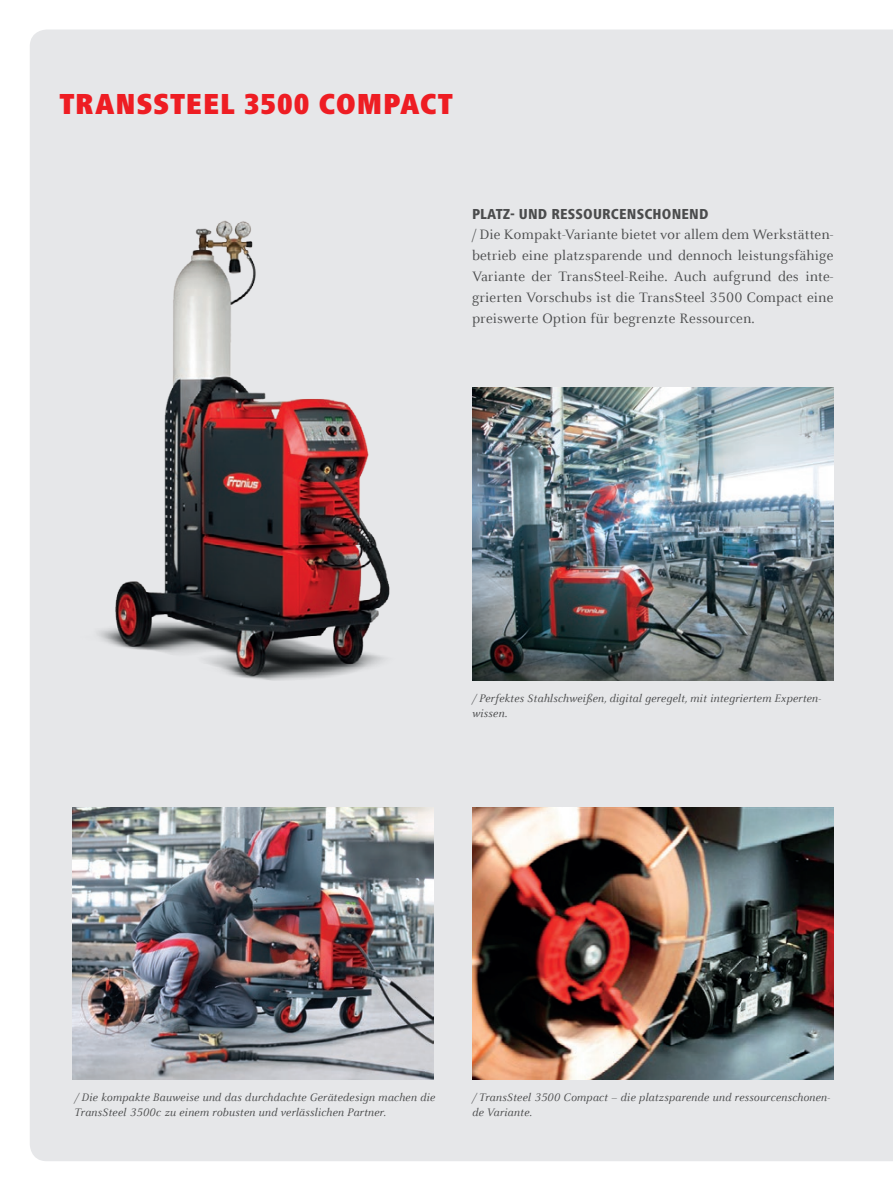
<style>
.page{position:relative;width:893px;height:1191px;background:#fff}
.page>*{position:absolute;margin:0;border:0;box-sizing:border-box;transform-origin:0 0}
.t1{font:900 condensed 30px "Frutiger Next LTW1 G";letter-spacing:.025em;color:#ee1d23}
.t2{font:15px/21px "Celeste Offc Pro";letter-spacing:.01em;color:#4b4c4d;text-align:justify}
.t3{font:800 condensed 15px "Frutiger Next LTW1 G";letter-spacing:.01em;color:#4b4c4d}
.t4{font:italic 12px/15px "Celeste Offc Pro";letter-spacing:.01em;color:#4b4c4d}
</style>
<div class="page">
<div style="left:30px;top:30px;width:863px;height:1131px;background:#e6e7e9"></div>
<img style="left:72px;top:807px;width:362px;height:272px">
<img style="left:472px;top:807px;width:361px;height:273px">
<img style="left:472px;top:387px;width:361px;height:294px">
<img style="left:72px;top:198px;width:362px;height:483px">
<h1 class="t1" style="left:60px;top:86px;width:395px">TRANSSTEEL 3500 COMPACT</h1>
<p class="t3" style="left:472px;top:205px;width:97px">PLATZ- UND RESSO</p>
<p class="t3" style="left:593px;top:205px;width:115px">URCENSCHONEND</p>
<p class="t2" style="left:472px;top:223px;width:363px">/ Die Kompakt-Variante bietet vor allem dem Werkstätten&shy;betrieb eine platzsparende und dennoch leistungsfähige Variante der TransSteel-Reihe. Auch aufgrund des inte‑ grierten Vorschubs ist die TransSteel 3500 Compact eine preiswerte Option für begrenzte Ressourcen.</p>
<p class="t4" style="left:472px;top:690px;width:350px">/ Perfektes Stahlschweißen, digital geregelt, mit integriertem Experten&shy;wissen.</p>
<p class="t4" style="left:74px;top:1089px;width:362px">/ Die kompakte Bauweise und das durchdachte Gerätedesign machen die<br>TransSteel 3500c zu einem robusten und verlässlichen Partner.</p>
<p class="t4" style="left:472px;top:1089px;width:360px">/ TransSteel 3500 Compact – die platzsparende und ressourcenschonen&shy;de Variante.</p>
</div>
